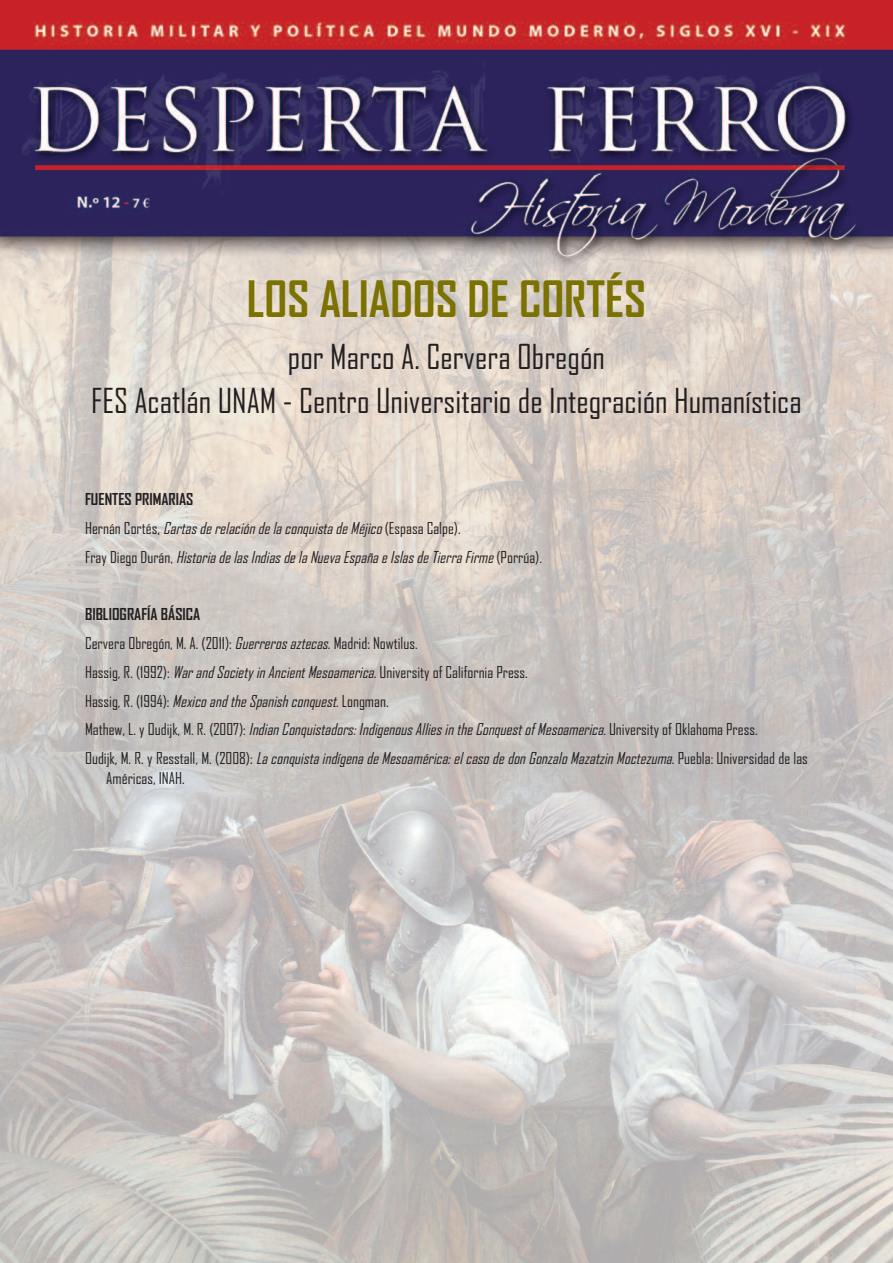
<style>
.page{position:relative;width:893px;height:1263px;background:#fff}
.page>*{position:absolute;margin:0;border:0;box-sizing:border-box;transform-origin:0 0}
.t1{font:700 48px "Agency FB";color:#7b7202}
.t2{font:33px/43.5px "Agency FB";color:#231f20;text-align:center}
.t3{font:15.75px/28.8px "Agency FB";color:#231f20}
.t4{font:italic 15.75px/28.8px "Agency FB";color:#231f20}
.s1{font-weight:700;font-style:normal}
.s2{font-style:normal}
.s3{font-weight:700}
.s4{font-style:italic}
</style>
<div class="page">
<img style="left:0;top:0;width:893px;height:1263px">
<h1 class="t1" style="left:247px;top:273px;width:401px">LOS ALIADOS DE CORTÉS</h1>
<h2 class="t2" style="left:91px;top:336px;width:712px">por Marco A. Cervera Obregón<br>FES Acatlán UNAM - Centro Universitario de Integración Humanística</h2>
<p class="t4" style="left:85px;top:485px;width:458px"><span class="s1">FUENTES PRIMARIAS<br></span><span class="s2">Hernán Cortés,</span> CartasderelacióndelaconquistadeMéjico<span class="s2">(Espasa Calpe).<br>F r a y D i e g o D u r á n ,</span> Historia de las Indias de la Nueva España e Islas de Tierra Firme <span class="s2">( P o r r ú a ) .</span></p>
<p class="t3" style="left:85px;top:601px;width:724px"><span class="s3">BIBLIOGRAFÍA BÁSICA<br></span>Cervera Obregón, M. A. (2011): <span class="s4">Guerrerosaztecas</span>. Madrid: Nowtilus.<br>Hassig, R. (1992): <span class="s4">WarandSocietyinAncientMesoamerica</span>. University of California Press.<br>Hassig, R. (1994): <span class="s4">MexicoandtheSpanishconquest</span>. Longman.<br>Mathew, L. y Oudijk, M. R. (2007): <span class="s4">IndianConquistadors:IndigenousAlliesintheConquestofMesoamerica</span>. University of Oklahoma Press.<br>Oudijk, M. R. y Resstall, M. (2008): <span class="s4">LaconquistaindígenadeMesoamérica:elcasodedonGonzaloMazatzinMoctezuma</span>. Puebla: Universidad de las</p>
<p class="t3" style="left:106px;top:765px;width:80px">Américas, INAH.</p>
</div>
